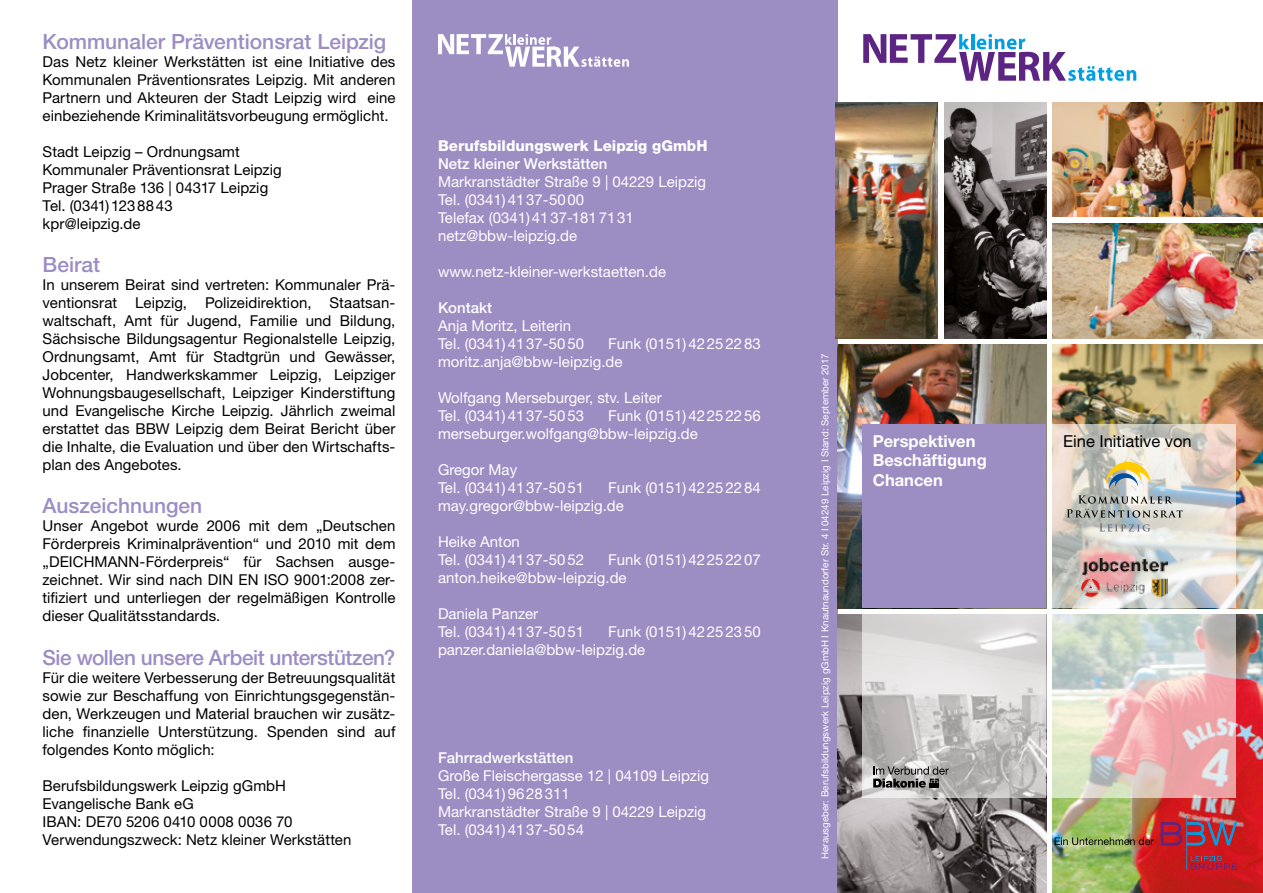
<style>
.page{position:relative;width:1263px;height:893px;background:#fff}
.page>*{position:absolute;margin:0;border:0;box-sizing:border-box;transform-origin:0 0}
.t1{font:500 21px "Helvetica Neue LT Std";letter-spacing:-.005em;color:#9c8dc3}
.t2{font:700 16.5px/19.8px "Helvetica Neue LT Std";color:#fff}
.t3{font:16.5px "Helvetica Neue LT Std";color:#000}
.t4{font:15px/18px "Helvetica Neue LT Std";letter-spacing:.005em;color:#000;text-align:justify}
.t5{font:15px/18px "Helvetica Neue LT Std";color:#fff}
.t6{font:500 15px "Helvetica Neue LT Std";color:#fff}
.t7{font:800 15px "Helvetica Neue LT Std";color:#fff}
.t8{font:9.75px "Helvetica Neue LT Std";color:#fff}
</style>
<div class="page">
<div style="left:412px;top:0;width:426px;height:893px;background:#9c8dc3"></div>
<img style="left:1052px;top:102px;width:211px;height:115px">
<img style="left:1052px;top:223px;width:211px;height:115px">
<img style="left:944px;top:102px;width:102px;height:236px">
<img style="left:836px;top:102px;width:102px;height:236px">
<img style="left:838px;top:344px;width:208px;height:264px">
<img style="left:1052px;top:344px;width:211px;height:264px">
<img style="left:838px;top:614px;width:208px;height:279px">
<img style="left:1052px;top:614px;width:211px;height:279px">
<svg style="left:1161px;top:816px;width:76px;height:54px;background:#aa2e40"></svg>
<svg style="left:1054px;top:837px;width:100px;height:8px"></svg>
<svg style="left:863px;top:34px;width:273px;height:47px"></svg>
<svg style="left:1052px;top:424px;width:184px;height:184px;background:#d9d4ce"></svg>
<div style="left:862px;top:424px;width:184px;height:184px;background:#9c8dc3"></div>
<svg style="left:1106px;top:459px;width:44px;height:30px"></svg>
<svg style="left:1067px;top:495px;width:116px;height:37px;background:#b4b6b3"></svg>
<svg style="left:862px;top:614px;width:184px;height:184px;background:#d0cdcd"></svg>
<svg style="left:1052px;top:614px;width:184px;height:184px;background:#ddcac4"></svg>
<svg style="left:873px;top:766px;width:76px;height:22px;background:#807f7f"></svg>
<svg style="left:438px;top:34px;width:191px;height:33px"></svg>
<img style="left:1082px;top:558px;width:85px;height:38px">
<h1 class="t1" style="left:43px;top:29px;width:345px">Kommunaler Präventionsrat Leipzig</h1>
<p class="t4" style="left:43px;top:52px;width:354px">Das Netz kleiner Werkstätten ist eine Initiative des Kommunalen Präventionsrates Leipzig. Mit anderen Partnern und Akteuren der Stadt Leipzig wird eine einbeziehende Kriminalitätsvorbeugung ermöglicht.</p>
<p class="t4" style="left:43px;top:142px;width:241px;text-align:left">Stadt Leipzig – Ordnungsamt<br>Kommunaler Präventionsrat Leipzig<br>Prager Straße 136 | 04317 Leipzig<br>Tel. (0341)1238843<br>kpr@leipzig.de</p>
<h1 class="t1" style="left:43px;top:252px;width:59px">Beirat</h1>
<p class="t4" style="left:43px;top:276px;width:354px">In unserem Beirat sind vertreten: Kommunaler Prä&shy;ventionsrat Leipzig, Polizeidirektion, Staatsan&shy;waltschaft, Amt für Jugend, Familie und Bildung, Sächsische Bildungsagentur Regionalstelle Leipzig, Ordnungsamt, Amt für Stadtgrün und Gewässer, Jobcenter, Handwerkskammer Leipzig, Leipziger Wohnungsbaugesellschaft, Leipziger Kinderstiftung und Evangelische Kirche Leipzig. Jährlich zweimal erstattet das BBW Leipzig dem Beirat Bericht über die Inhalte, die Evaluation und über den Wirtschafts&shy;plan des Angebotes.</p>
<h1 class="t1" style="left:43px;top:493px;width:161px">Auszeichnungen</h1>
<p class="t4" style="left:43px;top:517px;width:354px">Unser Angebot wurde 2006 mit dem „Deutschen Förderpreis Kriminalprävention“ und 2010 mit dem „DEICHMANN-Förderpreis“ für Sachsen ausge&shy;zeichnet. Wir sind nach DIN EN ISO 9001:2008 zer&shy;tifiziert und unterliegen der regelmäßigen Kontrolle dieser Qualitätsstandards.</p>
<h1 class="t1" style="left:43px;top:645px;width:354px">Sie wollen unsere Arbeit unterstützen?</h1>
<p class="t4" style="left:43px;top:668px;width:354px">Für die weitere Verbesserung der Betreuungsqualität sowie zur Beschaffung von Einrichtungsgegenstän&shy;den, Werkzeugen und Material brauchen wir zusätz&shy;liche finanzielle Unterstützung. Spenden sind auf folgendes Konto möglich:</p>
<p class="t4" style="left:43px;top:776px;width:310px;text-align:left">Berufsbildungswerk Leipzig gGmbH Evangelische Bank eG<br>IBAN: DE70 5206 0410 0008 0036 70<br>Verwendungszweck: Netz kleiner Werkstätten</p>
<p class="t7" style="left:438px;top:136px;width:271px">Berufsbildungswerk Leipzig gGmbH</p>
<p class="t6" style="left:438px;top:154px;width:171px">Netz kleiner Werkstätten</p>
<p class="t5" style="left:438px;top:172px;width:270px">Markranstädter Straße 9 | 04229 Leipzig<br>Tel. (0341)4137-5000<br>Telefax (0341)4137-1817131 netz@bbw-leipzig.de</p>
<p class="t5" style="left:438px;top:262px;width:230px">www.netz-kleiner-werkstaetten.de</p>
<p class="t6" style="left:438px;top:298px;width:56px">Kontakt</p>
<p class="t5" style="left:438px;top:316px;width:147px">Anja Moritz, Leiterin<br>Tel. (0341)4137-5050</p>
<p class="t5" style="left:438px;top:334px;width:324px;text-indent:170px">Funk (0151)42252283 moritz.anja@bbw-leipzig.de</p>
<p class="t5" style="left:438px;top:388px;width:225px">Wolfgang Merseburger, stv. Leiter<br>Tel. (0341)4137-5053</p>
<p class="t5" style="left:438px;top:406px;width:324px;text-indent:170px">Funk (0151)42252256 merseburger.wolfgang@bbw-leipzig.de</p>
<p class="t5" style="left:438px;top:460px;width:147px">Gregor May<br>Tel. (0341)4137-5051</p>
<p class="t5" style="left:438px;top:478px;width:324px;text-indent:170px">Funk (0151)42252284 may.gregor@bbw-leipzig.de</p>
<p class="t5" style="left:438px;top:532px;width:147px">Heike Anton<br>Tel. (0341)4137-5052</p>
<p class="t5" style="left:438px;top:550px;width:324px;text-indent:170px">Funk (0151)42252207 anton.heike@bbw-leipzig.de</p>
<p class="t5" style="left:438px;top:604px;width:147px">Daniela Panzer<br>Tel. (0341)4137-5051</p>
<p class="t5" style="left:438px;top:622px;width:324px;text-indent:170px">Funk (0151)42252350 panzer.daniela@bbw-leipzig.de</p>
<p class="t6" style="left:438px;top:748px;width:137px">Fahrradwerkstätten</p>
<p class="t5" style="left:438px;top:766px;width:273px">Große Fleischergasse 12 | 04109 Leipzig<br>Tel. (0341)9628311<br>Markranstädter Straße 9 | 04229 Leipzig<br>Tel. (0341)4137-5054</p>
<p class="t8" style="left:819px;top:859px;width:507px;rotate:-90deg">Herausgeber: Berufsbildungswerk Leipzig gGmbH I Knautnaundorfer Str. 4 I 04249 Leipzig I Stand: September 2017</p>
<p class="t2" style="left:873px;top:430px;width:104px">Perspektiven</p>
<p class="t3" style="left:1063px;top:431px;width:130px">Eine Initiative von</p>
<p class="t2" style="left:873px;top:450px;width:115px">Beschäftigung<br>Chancen</p>
</div>
